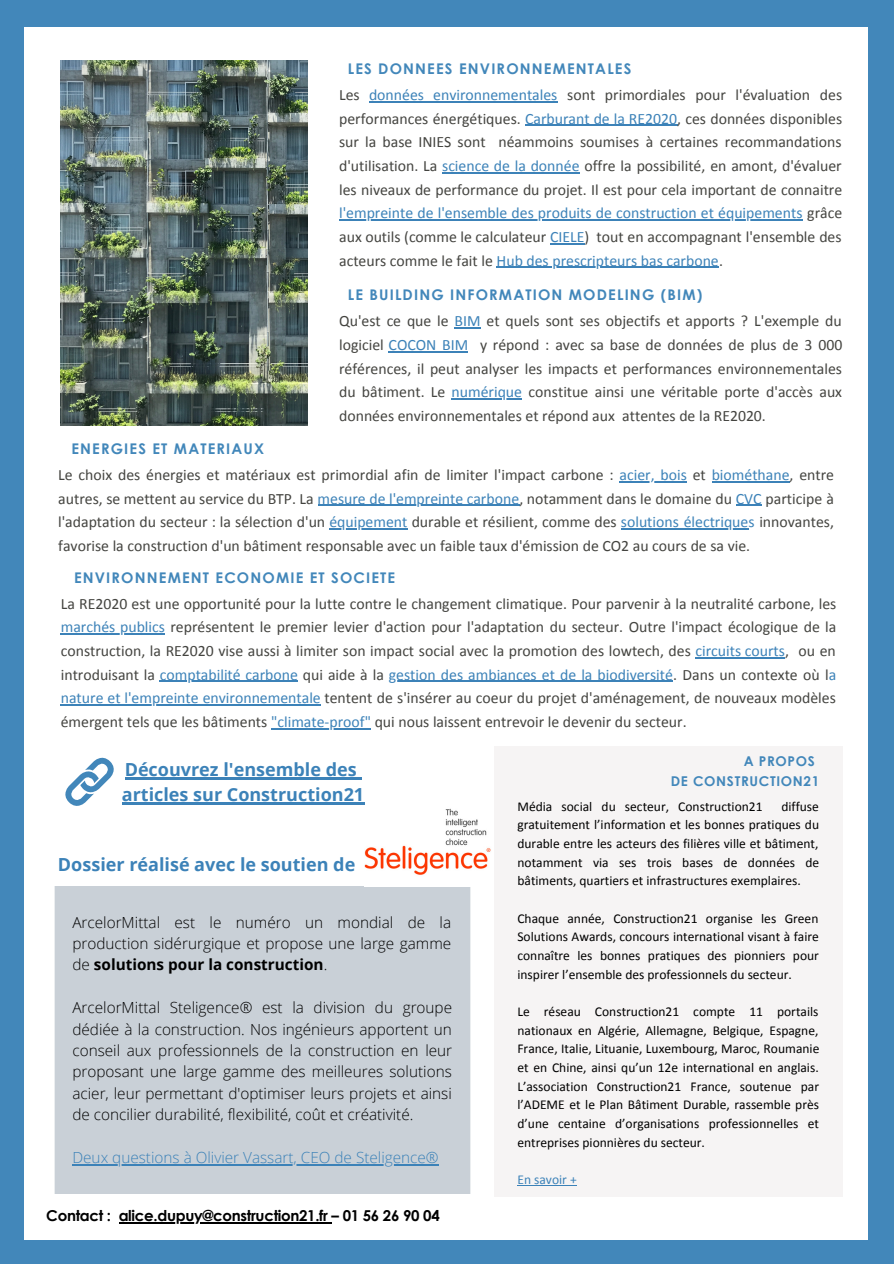
<style>
.page{position:relative;width:894px;height:1264px;background:#fff}
.page>*{position:absolute;margin:0;border:0;box-sizing:border-box;transform-origin:0 0}
.t1{font:700 18px/25px "Open Sans";color:#3c82b8}
.t2{font:15.75px/23.7px "Calibri";color:#444440;text-align:justify}
.t3{font:300 15.3px/21.3px "Open Sans";color:#000;text-align:justify}
.t4{font:300 15.3px "Open Sans";color:#3c82b8}
.t5{font:700 15px "Century Gothic";letter-spacing:-.02em;color:#000}
.t6{font:700 14.7px "Century Gothic";letter-spacing:.08em;color:#4287ba}
.t7{font:13.5px/18.6px "Calibri";color:#000;text-align:justify}
.t8{font:700 13.5px/19.4px "Century Gothic";letter-spacing:.05em;color:#4287ba}
.t9{font:13.5px "Calibri";color:#3c82b8}
.s1{color:#3c82b8}
.s2{font-weight:700}
</style>
<div class="page">
<div style="left:0;top:0;width:893px;height:1263px;background:#4287ba"></div>
<div style="left:25px;top:27px;width:842px;height:1212px;background:#fff"></div>
<div style="left:494px;top:746px;width:349px;height:450px;background:#f6f4f4"></div>
<hr style="left:517px;top:1184px;width:59px;height:1px;background:#3c82b8">
<hr style="left:119px;top:1222px;width:212px;height:1px;background:#000">
<hr style="left:369px;top:101px;width:188px;height:1px;background:#3c82b8">
<hr style="left:525px;top:125px;width:152px;height:1px;background:#3c82b8">
<hr style="left:442px;top:172px;width:137px;height:1px;background:#3c82b8">
<hr style="left:339px;top:219px;width:463px;height:2px;background:#3c82b8">
<hr style="left:550px;top:243px;width:34px;height:1px;background:#3c82b8">
<hr style="left:496px;top:267px;width:222px;height:1px;background:#3c82b8">
<div style="left:54px;top:886px;width:417px;height:307px;background:#c9d0d7"></div>
<hr style="left:72px;top:1163px;width:366px;height:2px;background:#3c82b8">
<img style="left:365px;top:808px;width:126px;height:67px">
<svg style="left:454px;top:327px;width:26px;height:1px"></svg>
<hr style="left:388px;top:351px;width:80px;height:1px;background:#3c82b8">
<hr style="left:451px;top:398px;width:71px;height:1px;background:#3c82b8">
<hr style="left:619px;top:481px;width:67px;height:1px;background:#3c82b8">
<hr style="left:711px;top:481px;width:78px;height:1px;background:#3c82b8">
<hr style="left:317px;top:505px;width:202px;height:1px;background:#3c82b8">
<svg style="left:736px;top:505px;width:25px;height:1px"></svg>
<hr style="left:329px;top:528px;width:78px;height:1px;background:#3c82b8">
<hr style="left:620px;top:528px;width:128px;height:1px;background:#3c82b8">
<hr style="left:61px;top:633px;width:104px;height:1px;background:#3c82b8">
<hr style="left:695px;top:657px;width:89px;height:1px;background:#3c82b8">
<hr style="left:160px;top:680px;width:138px;height:2px;background:#3c82b8">
<hr style="left:389px;top:680px;width:284px;height:2px;background:#3c82b8">
<hr style="left:61px;top:704px;width:260px;height:1px;background:#3c82b8">
<hr style="left:271px;top:728px;width:100px;height:1px;background:#3c82b8">
<img style="left:61px;top:61px;width:246px;height:365px">
<hr style="left:125px;top:777px;width:231px;height:2px;background:#3c82b8">
<hr style="left:122px;top:802px;width:242px;height:2px;background:#3c82b8">
<svg style="left:65px;top:757px;width:49px;height:49px"></svg>
<p class="t6" style="left:347px;top:59px;width:285px">LES DONNEES ENVIRONNEMENTALES</p>
<p class="t2" style="left:339px;top:84px;width:504px">Les <span class="s1">données environnementales</span> sont primordiales pour l'évaluation des performances énergétiques. <span class="s1">Carburant de la RE2020</span>, ces données disponibles sur la base INIES sont néammoins soumises à certaines recommandations d'utilisation. La <span class="s1">science de la donnée</span> offre la possibilité, en amont, d'évaluer les niveaux de performance du projet. Il est pour cela important de connaitre <span class="s1">l'empreinte de l'ensemble des produits de construction et équipements</span> grâce aux outils (comme le calculateur <span class="s1">CIELE</span>) tout en accompagnant l'ensemble des acteurs comme le fait le <span class="s1">Hub des prescripteurs bas carbone</span>.</p>
<p class="t6" style="left:347px;top:285px;width:356px">LE BUILDING INFORMATION MODELING (BIM)</p>
<p class="t6" style="left:71px;top:439px;width:194px">ENERGIES ET MATERIAUX</p>
<p class="t2" style="left:339px;top:310px;width:504px">Qu'est ce que le <span class="s1">BIM</span> et quels sont ses objectifs et apports ? L'exemple du logiciel <span class="s1">COCON BIM</span> y répond : avec sa base de données de plus de 3 000 références, il peut analyser les impacts et performances environnementales du bâtiment. Le <span class="s1">numérique</span> constitue ainsi une véritable porte d'accès aux données environnementales et répond aux attentes de la RE2020.</p>
<p class="t2" style="left:58px;top:464px;width:777px">Le choix des énergies et matériaux est primordial afin de limiter l'impact carbone : <span class="s1">acier, bois</span> et <span class="s1">biométhane</span>, entre autres, se mettent au service du BTP. La <span class="s1">mesure de l'empreinte carbone</span>, notamment dans le domaine du <span class="s1">CVC</span> participe à l'adaptation du secteur : la sélection d'un <span class="s1">équipement</span> durable et résilient, comme des <span class="s1">solutions électriques</span> innovantes, favorise la construction d'un bâtiment responsable avec un faible taux d'émission de CO2 au cours de sa vie.</p>
<p class="t6" style="left:74px;top:568px;width:323px">ENVIRONNEMENT ECONOMIE ET SOCIETE</p>
<p class="t2" style="left:61px;top:593px;width:777px">La RE2020 est une opportunité pour la lutte contre le changement climatique. Pour parvenir à la neutralité carbone, les <span class="s1">marchés publics</span> représentent le premier levier d'action pour l'adaptation du secteur. Outre l'impact écologique de la construction, la RE2020 vise aussi à limiter son impact social avec la promotion des lowtech, des <span class="s1">circuits courts</span>, ou en introduisant la <span class="s1">comptabilité carbone</span> qui aide à la <span class="s1">gestion des ambiances et de la biodiversité</span>. Dans un contexte où l<span class="s1">a nature et l'empreinte environnementale</span> tentent de s'insérer au coeur du projet d'aménagement, de nouveaux modèles émergent tels que les bâtiments <span class="s1">"climate-proof"</span> qui nous laissent entrevoir le devenir du secteur.</p>
<p class="t1" style="left:122px;top:756px;width:244px">Découvrez l'ensemble des articles sur Construction21</p>
<p class="t1" style="left:58px;top:851px;width:299px">Dossier réalisé avec le soutien de</p>
<p class="t3" style="left:72px;top:911px;width:380px">ArcelorMittal est le numéro un mondial de la production sidérurgique et propose une large gamme de <span class="s2">solutions pour la construction</span>.</p>
<p class="t3" style="left:72px;top:996px;width:381px">ArcelorMittal Steligence® est la division du groupe dédiée à la construction. Nos ingénieurs apportent un conseil aux professionnels de la construction en leur proposant une large gamme des meilleures solutions acier, leur permettant d'optimiser leurs projets et ainsi de concilier durabilité, flexibilité, coût et créativité.</p>
<p class="t4" style="left:72px;top:1146px;width:367px">Deux questions à Olivier Vassart, CEO de Steligence®</p>
<p class="t5" style="left:46px;top:1206px;width:395px">Contact : alice.dupuy@construction21.fr – 01 56 26 90 04</p>
<p class="t8" style="left:670px;top:751px;width:150px;text-indent:73px">A PROPOS<br>DE CONSTRUCTION21</p>
<p class="t7" style="left:517px;top:798px;width:246px">Média social du secteur, Construction21</p>
<p class="t7" style="left:517px;top:798px;width:303px;text-indent:264px">diffuse gratuitement l’information et les bonnes pratiques du durable entre les acteurs des filières ville et bâtiment, notamment via ses trois bases de données de bâtiments, quartiers et infrastructures exemplaires.</p>
<p class="t7" style="left:517px;top:910px;width:303px">Chaque année, Construction21 organise les Green Solutions Awards, concours international visant à faire connaître les bonnes pratiques des pionniers pour inspirer l’ensemble des professionnels du secteur.</p>
<p class="t7" style="left:517px;top:1003px;width:303px">Le réseau Construction21 compte 11 portails nationaux en Algérie, Allemagne, Belgique, Espagne, France, Italie, Lituanie, Luxembourg, Maroc, Roumanie et en Chine, ainsi qu’un 12e international en anglais.<br>L’association Construction21 France, soutenue par l’ADEME et le Plan Bâtiment Durable, rassemble près d’une centaine d’organisations professionnelles et entreprises pionnières du secteur.</p>
<p class="t9" style="left:517px;top:1173px;width:61px">En savoir +</p>
</div>
